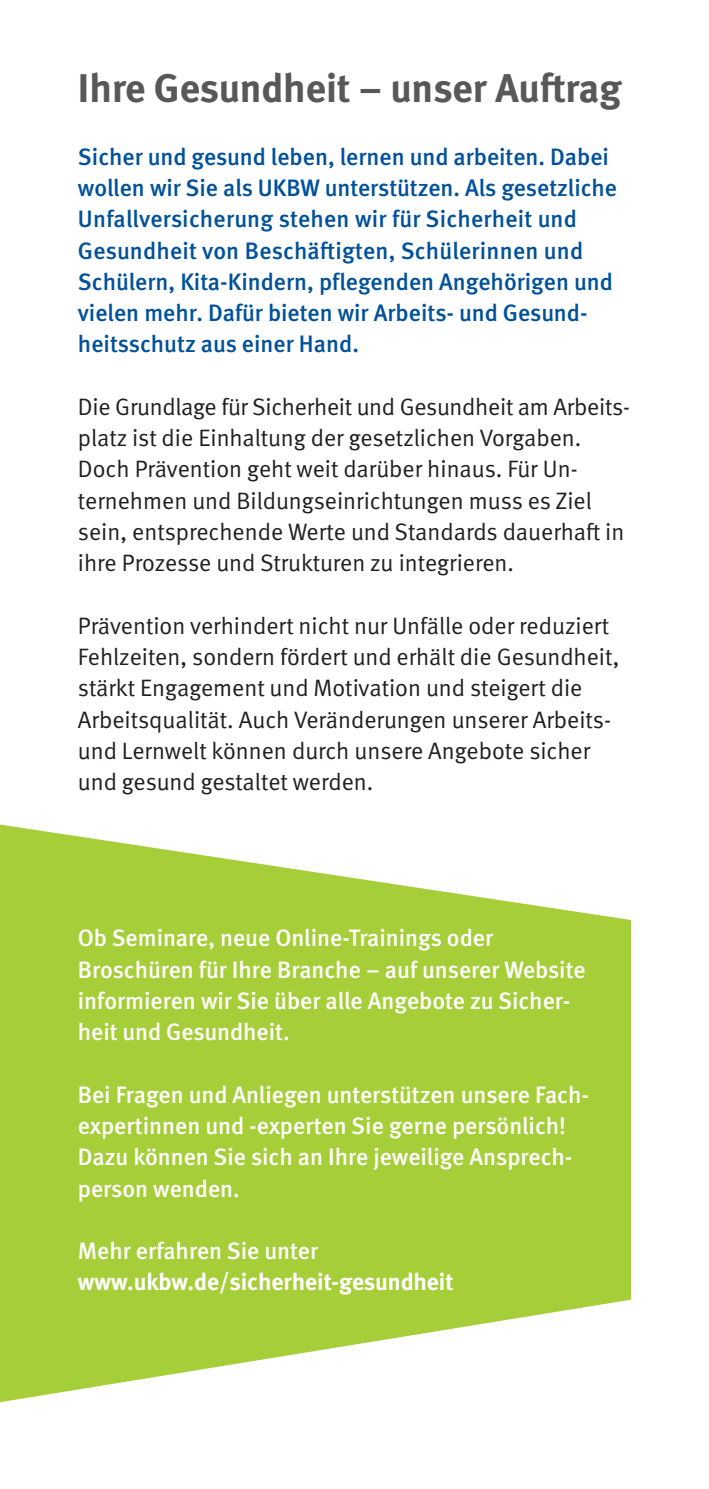
<style>
.page{position:relative;width:709px;height:1489px;background:#fff}
.page>*{position:absolute;margin:0;border:0;box-sizing:border-box;transform-origin:0 0}
.t1{font:700 40px "DGUV Meta";color:#57585a}
.t2{font:23.75px/31.2px "DGUV Meta";color:#231f20}
.t3{font:500 23.75px/31.2px "DGUV Meta";color:#fff}
.t4{font:500 23.75px/31.2px "DGUV Meta";color:#01519b}
.t5{font:700 23.75px "DGUV Meta";color:#fff}
</style>
<div class="page">
<svg style="left:0;top:824px;width:631px;height:577px;fill:#a6ce39"></svg>
<h1 class="t1" style="left:78px;top:64px;width:545px">Ihre Gesundheit – unser Auftrag</h1>
<p class="t4" style="left:78px;top:142px;width:540px">Sicher und gesund leben, lernen und arbeiten. Dabei wollen wir Sie als UKBW unterstützen. Als gesetzliche Unfallversicherung stehen wir für Sicherheit und Gesundheit von Beschäftigten, Schülerinnen und Schülern, Kita-Kindern, pflegenden Angehörigen und vielen mehr. Dafür bieten wir Arbeits- und Gesund&shy;heitsschutz aus einer Hand.</p>
<p class="t2" style="left:78px;top:391px;width:553px">Die Grundlage für Sicherheit und Gesundheit am Arbeits&shy;platz ist die Einhaltung der gesetzlichen Vorgaben.<br>Doch Prävention geht weit darüber hinaus. Für Un&shy;ternehmen und Bildungseinrichtungen muss es Ziel sein, entsprechende Werte und Standards dauerhaft in ihre Prozesse und Strukturen zu integrieren.</p>
<p class="t2" style="left:78px;top:610px;width:543px">Prävention verhindert nicht nur Unfälle oder reduziert Fehlzeiten, sondern fördert und erhält die Gesundheit, stärkt Engagement und Motivation und steigert die Arbeitsqualität. Auch Veränderungen unserer Arbeits&shy;und Lernwelt können durch unsere Angebote sicher und gesund gestaltet werden.</p>
<p class="t3" style="left:78px;top:923px;width:509px">Ob Seminare, neue Online-Trainings oder Broschüren für Ihre Branche – auf unserer Website informieren wir Sie über alle Angebote zu Sicher&shy;heit und Gesundheit.</p>
<p class="t3" style="left:78px;top:1079px;width:512px">Bei Fragen und Anliegen unterstützen unsere Fach&shy;expertinnen und -experten Sie gerne persönlich!<br>Dazu können Sie sich an Ihre jeweilige Ansprech&shy;person wenden.</p>
<p class="t3" style="left:78px;top:1235px;width:242px">Mehr erfahren Sie unter</p>
<p class="t5" style="left:78px;top:1267px;width:377px">www.ukbw.de/sicherheit-gesundheit</p>
</div>
